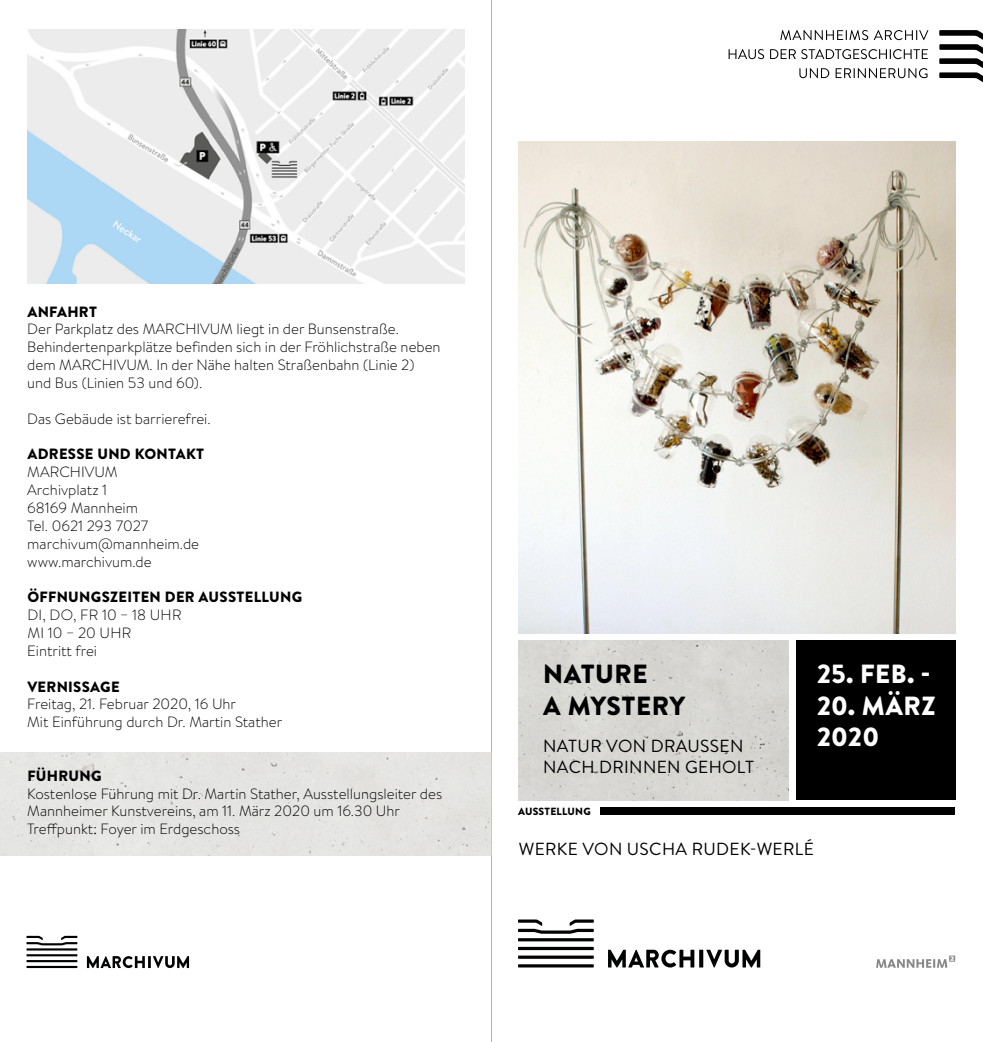
<style>
.page{position:relative;width:983px;height:1042px;background:#fff}
.page>*{position:absolute;margin:0;border:0;box-sizing:border-box;transform-origin:0 0}
.t1{font:900 26.25px/31.5px "Brandon Text";letter-spacing:.01em;color:#fff}
.t2{font:900 26.25px/31.5px "Brandon Text";letter-spacing:.02em;color:#000}
.t3{font:17.5px/21px "Brandon Text";letter-spacing:.02em;color:#000}
.t4{font:16.28px "Brandon Text";letter-spacing:-.015em;color:#000}
.t5{font:300 14.88px/17.8px "Brandon Text";color:#000}
.t6{font:900 14.88px "Brandon Text";letter-spacing:.02em;color:#000}
.t7{font:900 14.35px "Brandon Text";letter-spacing:.015em;color:#000}
.t8{font:13.47px/18px "Brandon Text";letter-spacing:.015em;color:#000}
.t9{font:900 10.5px "Brandon Text";letter-spacing:.02em;color:#000}
</style>
<div class="page">
<hr style="left:491px;top:0;width:1px;height:1042px;background:#000">
<div style="left:0;top:752px;width:491px;height:103px;background:#e5e5e2"></div>
<img style="left:27px;top:30px;width:438px;height:253px">
<hr style="left:27px;top:966px;width:50px;height:2px;background:#010202">
<hr style="left:27px;top:960px;width:50px;height:2px;background:#010202">
<hr style="left:27px;top:948px;width:50px;height:2px;background:#010202">
<hr style="left:27px;top:954px;width:50px;height:2px;background:#010202">
<svg style="left:27px;top:936px;width:50px;height:9px"></svg>
<svg style="left:87px;top:956px;width:102px;height:12px"></svg>
<img style="left:518px;top:141px;width:436px;height:493px">
<div style="left:518px;top:640px;width:270px;height:160px;background:#d7d6d2"></div>
<svg style="left:780px;top:30px;width:148px;height:10px"></svg>
<svg style="left:728px;top:49px;width:67px;height:10px"></svg>
<svg style="left:801px;top:49px;width:126px;height:10px"></svg>
<svg style="left:799px;top:68px;width:30px;height:10px"></svg>
<svg style="left:835px;top:68px;width:92px;height:10px"></svg>
<svg style="left:939px;top:30px;width:43px;height:52px"></svg>
<hr style="left:518px;top:964px;width:75px;height:3px;background:#010202">
<svg style="left:518px;top:955px;width:75px;height:4px"></svg>
<hr style="left:518px;top:938px;width:75px;height:3px;background:#010202">
<hr style="left:518px;top:947px;width:75px;height:3px;background:#010202">
<svg style="left:518px;top:919px;width:75px;height:15px"></svg>
<svg style="left:608px;top:949px;width:86px;height:18px"></svg>
<svg style="left:699px;top:949px;width:4px;height:18px"></svg>
<svg style="left:706px;top:949px;width:54px;height:18px"></svg>
<svg style="left:876px;top:955px;width:78px;height:13px"></svg>
<div style="left:600px;top:807px;width:354px;height:8px;background:#000"></div>
<div style="left:795px;top:640px;width:160px;height:160px;background:#000"></div>
<p class="t6" style="left:27px;top:301px;width:71px">ANFAHRT</p>
<p class="t5" style="left:27px;top:320px;width:415px">Der Parkplatz des MARCHIVUM liegt in der Bunsenstraße.<br>Behindertenparkplätze befinden sich in der Fröhlichstraße neben dem MARCHIVUM. In der Nähe halten Straßenbahn (Linie 2) und Bus (Linien 53 und 60).</p>
<p class="t5" style="left:27px;top:409px;width:185px">Das Gebäude ist barrierefrei.</p>
<p class="t6" style="left:27px;top:444px;width:178px">ADRESSE UND KONTAKT</p>
<p class="t5" style="left:27px;top:463px;width:173px">MARCHIVUM<br>Archivplatz 1<br>68169 Mannheim<br>Tel. 0621 293 7027 marchivum@mannheim.de www.marchivum.de</p>
<p class="t6" style="left:27px;top:586px;width:276px">ÖFFNUNGSZEITEN DER AUSSTELLUNG</p>
<p class="t5" style="left:27px;top:605px;width:156px">DI, DO, FR 10 – 18 UHR<br>MI 10 – 20 UHR<br>Eintritt frei</p>
<p class="t6" style="left:27px;top:676px;width:94px">VERNISSAGE</p>
<p class="t5" style="left:27px;top:695px;width:256px">Freitag, 21. Februar 2020, 16 Uhr<br>Mit Einführung durch Dr. Martin Stather</p>
<p class="t6" style="left:27px;top:765px;width:76px">FÜHRUNG</p>
<p class="t5" style="left:27px;top:784px;width:416px">Kostenlose Führung mit Dr. Martin Stather, Ausstellungsleiter des<br>Mannheimer Kunstvereins, am 11. März 2020 um 16.30 Uhr<br>Treffpunkt: Foyer im Erdgeschoss</p>
<p class="t7" style="left:47px;top:323px;width:68px">ANFAHRT</p>
<p class="t4" style="left:45px;top:351px;width:396px">Der Parkplatz des MARCHIVUM liegt in der Bunsenstraße.</p>
<p class="t4" style="left:45px;top:496px;width:125px">sich gerne an uns.</p>
<p class="t8" style="left:44px;top:690px;width:86px">MARCHIVUM<br>Archivplatz 1</p>
<p class="t8" style="left:44px;top:780px;width:118px">www.marchivum.de</p>
<p class="t7" style="left:44px;top:816px;width:130px">ÖFFNUNGSZEITEN</p>
<h1 class="t2" style="left:543px;top:658px;width:143px">NATURE<br>A MYSTERY</h1>
<p class="t3" style="left:543px;top:734px;width:212px">NATUR VON DRAUSSEN<br>NACH DRINNEN GEHOLT</p>
<p class="t9" style="left:518px;top:804px;width:74px">AUSSTELLUNG</p>
<h1 class="t1" style="left:816px;top:658px;width:115px">25. FEB. -</h1>
<h1 class="t1" style="left:816px;top:689px;width:120px">20. MÄRZ<br>2020</h1>
<p class="t3" style="left:519px;top:837px;width:296px">WERKE VON USCHA RUDEK-WERLÉ</p>
</div>
